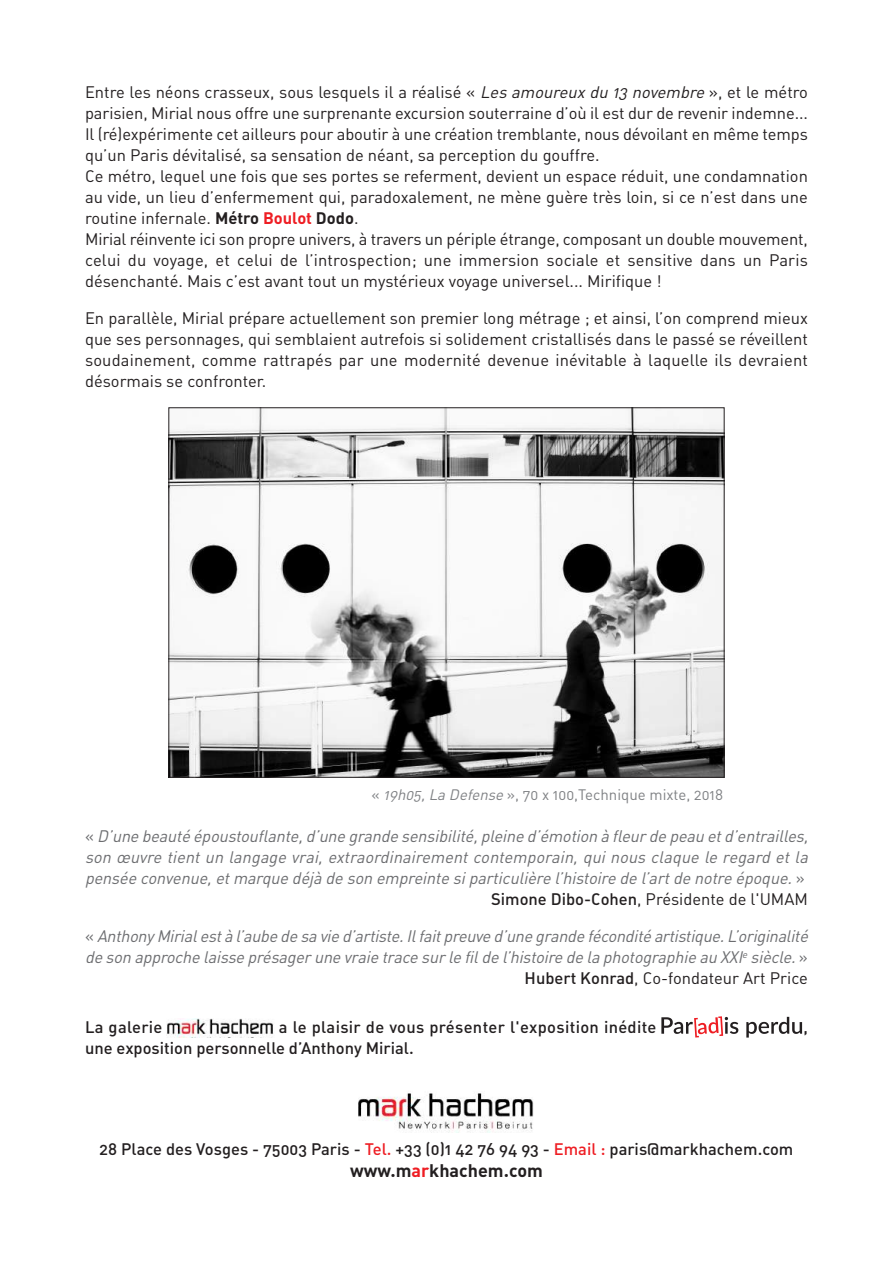
<style>
.page{position:relative;width:893px;height:1263px;background:#fff}
.page>*{position:absolute;margin:0;border:0;box-sizing:border-box;transform-origin:0 0}
.t1{font:18px "DIN Bold Alternate";color:#231f20}
.t2{font:16.5px/21px "DIN Regular Alternate";color:#231f20}
.t3{font:italic 16.5px/21px "DIN Regular Alternate";color:#6c6d70;text-align:right}
.t4{font:16.5px "DIN Medium Alternate";color:#231f20}
.t5{font:16.5px "DIN Medium Alternate";letter-spacing:.02em;color:#231f20}
.t6{font:15px "DIN Regular Alternate";color:#808285}
.s1{font-style:italic}
.s2{font-family:"DIN Bold Alternate"}
.s3{font-family:"DIN Bold Alternate";color:#ee1d23}
.s4{font-style:normal}
.s5{font-family:"DIN Medium Alternate"}
.s6{font-family:"DIN Medium Alternate";font-style:normal;color:#231f20}
.s7{font-style:normal;color:#231f20}
.s8{color:#ee1d23}
</style>
<div class="page">
<img style="left:171px;top:410px;width:551px;height:365px">
<img style="left:358px;top:1093px;width:176px;height:39px">
<svg style="left:661px;top:1016px;width:77px;height:21px"></svg>
<svg style="left:746px;top:1017px;width:56px;height:20px"></svg>
<img style="left:167px;top:1018px;width:107px;height:19px">
<p class="t2" style="left:85px;top:82px;width:724px">Entre les néons crasseux, sous lesquels il a réalisé « <span class="s1">Lesamoureuxdu13novembre</span>», et le métro parisien, Mirial nous offre une surprenante excursion souterraine d’où il est dur de revenir indemne...<br>Il (ré)expérimente cet ailleurs pour aboutir à une création tremblante, nous dévoilant en même temps qu’un Paris dévitalisé, sa sensation de néant, sa perception du gouffre.<br>Ce métro, lequel une fois que ses portes se referment, devient un espace réduit, une condamnation au vide, un lieu d’enfermement qui, paradoxalement, ne mène guère très loin, si ce n’est dans une routine infernale. <span class="s2">Métro</span> <span class="s3">Boulot</span> <span class="s2">Dodo</span>.<br>Mirial réinvente ici son propre univers, à travers un périple étrange, composant un double mouvement, celui du voyage, et celui de l’introspection; une immersion sociale et sensitive dans un Paris désenchanté. Mais c’est avant tout un mystérieux voyage universel... Mirifique !</p>
<p class="t2" style="left:85px;top:308px;width:724px;text-align:justify">En parallèle, Mirial prépare actuellement son premier long métrage ; et ainsi, l’on comprend mieux que ses personnages, qui semblaient autrefois si solidement cristallisés dans le passé se réveillent soudainement, comme rattrapés par une modernité devenue inévitable à laquelle ils devraient désormais se confronter.</p>
<p class="t6" style="left:371px;top:786px;width:353px">« <span class="s1">19h05,LaDefense</span>», 70 x 100,Technique mixte, 2018</p>
<p class="t3" style="left:85px;top:826px;width:728px"><span class="s4">«</span> D’une beauté époustouflante, d’une grande sensibilité, pleine d’émotion à fleur de peau et d’entrailles,</p>
<p class="t3" style="left:85px;top:847px;width:728px">son œuvre tient un langage vrai, extraordinairement contemporain, qui nous claque le regard et la</p>
<p class="t3" style="left:85px;top:868px;width:721px">pensée convenue, et marque déjà de son empreinte si particulière l’histoire de l’art de notre époque. <span class="s4">»</span></p>
<p class="t2" style="left:491px;top:889px;width:318px"><span class="s5">Simone Dibo-Cohen</span>, Présidente de l'UMAM</p>
<p class="t3" style="left:85px;top:926px;width:728px"><span class="s4">«</span> Anthony Mirial est à l’aube de sa vie d’artiste. Il fait preuve d’une grande fécondité artistique. L’originalité de son approche laisse présager une vraie trace sur le fil de l’histoire de la photographie au XXI<sup>e</sup> siècle. <span class="s4">»<br></span><span class="s6">Hubert Konrad</span><span class="s7">, Co-fondateur Art Price</span></p>
<p class="t5" style="left:85px;top:1018px;width:79px">La galerie</p>
<p class="t5" style="left:279px;top:1018px;width:379px">a le plaisir de vous présenter l'exposition inédite</p>
<p class="t4" style="left:803px;top:1018px;width:6px">,</p>
<p class="t4" style="left:85px;top:1039px;width:330px">une exposition personnelle d’Anthony Mirial.</p>
<p class="t4" style="left:100px;top:1139px;width:695px">28 Place des Vosges - 75003 Paris - <span class="s8">Tel.</span> +33 (0)1 42 76 94 93 - <span class="s8">Email :</span> paris@markhachem.com</p>
<p class="t1" style="left:350px;top:1160px;width:194px">www.m<span class="s8">ar</span>khachem.com</p>
</div>
